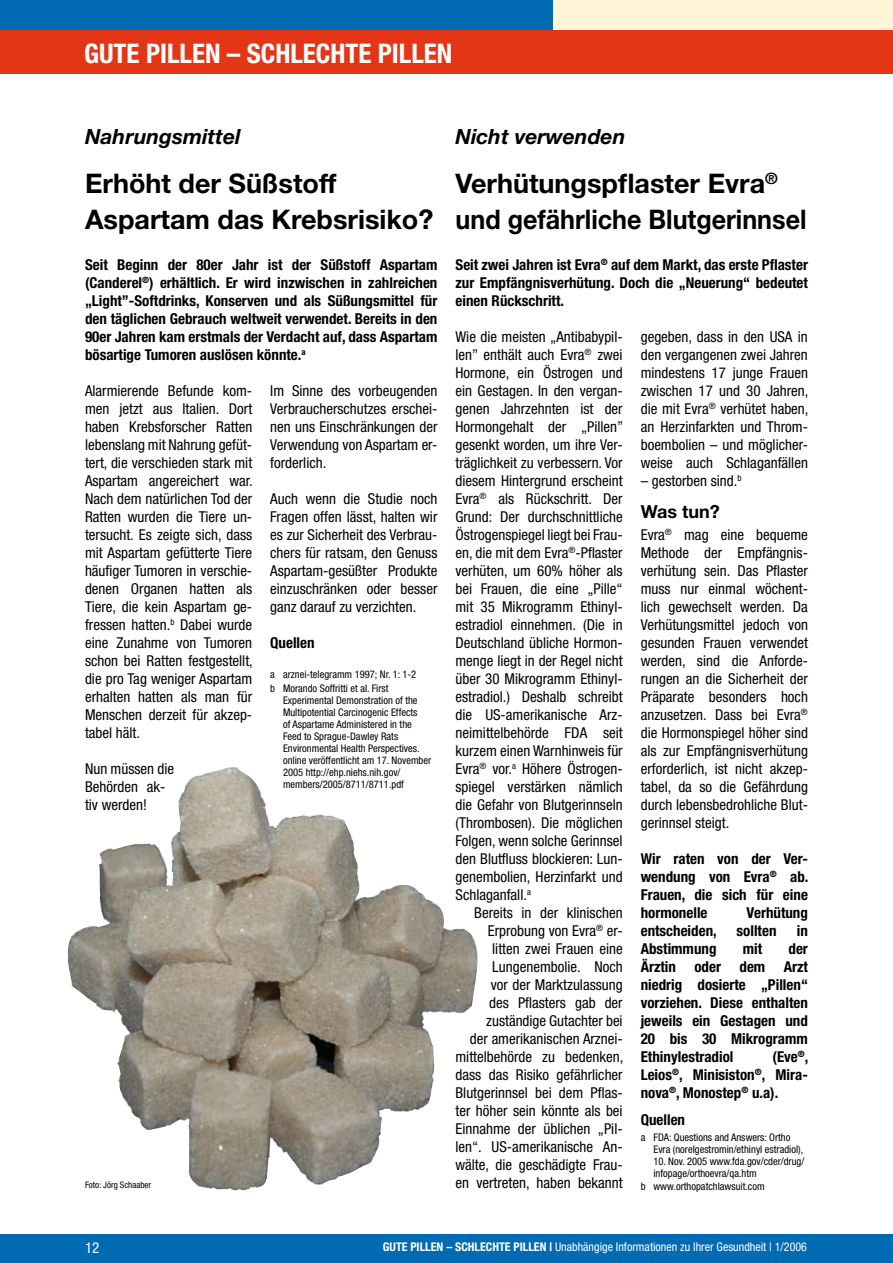
<style>
.page{position:relative;width:893px;height:1263px;background:#fff}
.page>*{position:absolute;margin:0;border:0;box-sizing:border-box;transform-origin:0 0}
.t1{font:700 27px/36px "Helvetica Neue LT";color:#000}
.t2{font:700 condensed 27px "Helvetica Neue LT";color:#fff}
.t3{font:italic 700 21px "Helvetica Neue LT";color:#000}
.t4{font:700 18px "Helvetica Neue LT";color:#000}
.t5{font:condensed 15px/18px "Helvetica Neue LT";color:#000;text-align:justify}
.t6{font:700 condensed 15px/18px "Helvetica Neue LT";color:#000;text-align:justify}
.t7{font:condensed 15px "Helvetica Neue LT";color:#fff}
.t8{font:condensed 12px "Helvetica Neue LT";color:#fff}
.t9{font:condensed 10.5px/12px "Helvetica Neue LT";color:#000}
.t10{font:condensed 9px "Helvetica Neue LT";color:#000}
.s1{font-weight:700}
</style>
<div class="page">
<div style="left:0;top:0;width:893px;height:71px;background:#fff5d8"></div>
<div style="left:0;top:30px;width:893px;height:43px;background:#e53517"></div>
<div style="left:0;top:0;width:553px;height:30px;background:#006ab2"></div>
<div style="left:0;top:1234px;width:893px;height:29px;background:#006ab2"></div>
<img style="left:72px;top:767px;width:406px;height:423px">
<h1 class="t2" style="left:84px;top:37px;width:370px">GUTE PILLEN – SCHLECHTE PILLEN</h1>
<h2 class="t3" style="left:85px;top:124px;width:157px">Nahrungsmittel</h2>
<h1 class="t1" style="left:85px;top:165px;width:350px">Erhöht der Süßstoff<br>Aspartam das Krebsrisiko?</h1>
<p class="t6" style="left:85px;top:255px;width:354px">Seit Beginn der 80er Jahr ist der Süßstoff Aspartam (Canderel<sup>®</sup>) erhältlich. Er wird inzwischen in zahlreichen „Light”-Softdrinks, Konserven und als Süßungsmittel für den täglichen Gebrauch weltweit verwendet. Bereits in den 90er Jahren kam erstmals der Verdacht auf, dass Aspartam bösartige Tumoren auslösen könnte.<sup>a</sup></p>
<p class="t5" style="left:85px;top:382px;width:169px">Alarmierende Befunde kom&shy;men jetzt aus Italien. Dort haben Krebsforscher Ratten lebenslang mit Nahrung gefüt&shy;tert, die verschieden stark mit Aspartam angereichert war.<br>Nach dem natürlichen Tod der Ratten wurden die Tiere un&shy;tersucht. Es zeigte sich, dass mit Aspartam gefütterte Tiere häufiger Tumoren in verschie&shy;denen Organen hatten als Tiere, die kein Aspartam ge&shy;fressen hatten.<sup>b</sup> Dabei wurde eine Zunahme von Tumoren schon bei Ratten festgestellt, die pro Tag weniger Aspartam erhalten hatten als man für Menschen derzeit für akzep&shy;tabel hält.</p>
<p class="t5" style="left:85px;top:760px;width:91px;text-align:left">Nun müssen die<br>Behörden ak&shy;tiv werden!</p>
<p class="t5" style="left:270px;top:382px;width:169px">Im Sinne des vorbeugenden Verbraucherschutzes erschei&shy;nen uns Einschränkungen der Verwendung von Aspartam er&shy;forderlich.</p>
<p class="t5" style="left:270px;top:490px;width:169px">Auch wenn die Studie noch Fragen offen lässt, halten wir es zur Sicherheit des Verbrau&shy;chers für ratsam, den Genuss Aspartam-gesüßter Produkte einzuschränken oder besser ganz darauf zu verzichten.</p>
<p class="t6" style="left:270px;top:633px;width:46px">Quellen</p>
<p class="t9" style="left:270px;top:667px;width:147px;line-height:13.5px">a arznei-telegramm 1 997; Nr. 1 : 1 -2 b Morando Soffritti et al. First</p>
<p class="t9" style="left:283px;top:694px;width:150px">Experimental Demonstration of the Multipotential Carcinogenic Effects<br>of Aspartame Administered in the Feed to Sprague-Dawley Rats Environmental Health Perspectives. online veröffentlicht am 1 7. November 2005 http://ehp.niehs.nih.gov/ members/2005/8711 /8711 .pdf</p>
<p class="t10" style="left:85px;top:1180px;width:68px">Foto: Jörg Schaaber</p>
<h2 class="t3" style="left:456px;top:124px;width:171px">Nicht verwenden</h2>
<h1 class="t1" style="left:456px;top:165px;width:352px">Verhütungspflaster Evra<sup>® </sup>und gefährliche Blutgerinnsel</h1>
<p class="t6" style="left:456px;top:255px;width:354px">Seit zwei Jahren ist Evra<sup>®</sup> auf dem Markt, das erste Pflaster zur Empfängnisverhütung. Doch die „Neuerung“ bedeutet einen Rückschritt.</p>
<p class="t5" style="left:641px;top:328px;width:169px">gegeben, dass in den USA in den vergangenen zwei Jahren mindestens 1 7 junge Frauen zwischen 1 7 und 30 Jahren, die mit Evra<sup>®</sup> verhütet haben, an Herzinfarkten und Throm&shy;boembolien – und möglicher&shy;weise auch Schlaganfällen</p>
<p class="t5" style="left:641px;top:472px;width:102px">– gestorben sind.<sup>b</sup></p>
<p class="t4" style="left:641px;top:500px;width:81px">Was tun?</p>
<p class="t5" style="left:641px;top:526px;width:169px">Evra<sup>®</sup> mag eine bequeme Methode der Empfängnis&shy;verhütung sein. Das Pflaster muss nur einmal wöchent&shy;lich gewechselt werden. Da Verhütungsmittel jedoch von gesunden Frauen verwendet werden, sind die Anforde&shy;rungen an die Sicherheit der Präparate besonders hoch anzusetzen. Dass bei Evra<sup>® </sup>die Hormonspiegel höher sind als zur Empfängnisverhütung erforderlich, ist nicht akzep&shy;tabel, da so die Gefährdung durch lebensbedrohliche Blut&shy;gerinnsel steigt.</p>
<p class="t6" style="left:641px;top:849px;width:169px;text-align:left">Wir raten von der Ver&shy;wendung von Evra<sup>®</sup> ab.<br>Frauen, die sich für eine hor-monelle</p>
<p class="t5" style="left:455px;top:328px;width:169px">Wie die meisten „Antibabypil&shy;len” enthält auch Evra<sup>®</sup> zwei Hormone, ein Östrogen und ein Gestagen. In den vergan&shy;genen Jahrzehnten ist der Hormongehalt der „Pillen” gesenkt worden, um ihre Ver&shy;träglichkeit zu verbessern. Vor diesem Hintergrund erscheint Evra<sup>®</sup> als Rückschritt. Der Grund: Der durchschnittliche Östrogenspiegel liegt bei Frau&shy;en, die mit dem Evra<sup>®</sup>-Pflaster verhüten, um 60% höher als bei Frauen, die eine „Pille“ mit 35 Mikrogramm Ethinyl&shy;estradiol einnehmen. (Die in Deutschland übliche Hormon&shy;menge liegt in der Regel nicht über 30 Mikrogramm Ethinyl&shy;estradiol.) Deshalb schreibt die US-amerikanische Arz&shy;neimittelbehörde FDA seit kurzem einen Warnhinweis für Evra<sup>®</sup> vor.<sup>a</sup> Höhere Östrogen&shy;spiegel verstärken nämlich die Gefahr von Blutgerinnseln (Thrombosen). Die möglichen Folgen, wenn solche Gerinnsel den Blutfluss blockieren: Lun&shy;genembolien, Herzinfarkt und Schlaganfall.<sup>a</sup></p>
<p class="t5" style="left:455px;top:904px;width:169px;text-align:right">Bereits in der klinischen<br>Erprobung von Evra<sup>®</sup> er-<br>litten zwei Frauen eine<br>Lungenembolie. Noch<br>vor der Marktzulassung<br>des Pflasters gab der zuständige Gutachter bei<br>der amerikanischen Arznei&shy;mittelbehörde zu bedenken, dass das Risiko gefährlicher<br>Blutgerinnsel bei dem Pflas&shy;ter höher sein könnte als bei<br>Einnahme der üblichen „Pil&shy;len“. US-amerikanische An&shy;wälte, die geschädigte Frau&shy;en vertreten, haben bekannt</p>
<p class="t6" style="left:747px;top:903px;width:63px">Verhütung</p>
<p class="t6" style="left:641px;top:921px;width:78px">ent---scheiden,</p>
<p class="t6" style="left:737px;top:921px;width:41px">sollten</p>
<p class="t6" style="left:797px;top:921px;width:13px">in</p>
<p class="t6" style="left:641px;top:939px;width:77px">Ab-stimmung</p>
<p class="t6" style="left:743px;top:939px;width:21px">mit</p>
<p class="t6" style="left:641px;top:939px;width:169px;text-indent:148px">der Ärztin oder dem Arzt niedrig dosierte „Pillen“ vorziehen. Diese enthalten jeweils ein Gestagen und 20 bis 30 Mikrogramm Ethinylestradiol</p>
<p class="t6" style="left:641px;top:1047px;width:169px;text-align:left;text-indent:132px">(Eve<sup>®</sup>,<br>Leios<sup>®</sup>, Minisiston<sup>®</sup>, Mira&shy;nova<sup>®</sup>, Monostep<sup>®</sup> u.a).</p>
<p class="t6" style="left:641px;top:1110px;width:46px">Quellen</p>
<p class="t9" style="left:653px;top:1131px;width:152px;text-indent:-13px">a FDA: Questions and Answers: Ortho Evra (norelgestromin/ethinyl estradiol), 1 0. Nov. 2005 www.fda.gov/cder/drug/ infopage/orthoevra/qa.htm</p>
<p class="t9" style="left:641px;top:1180px;width:125px">b www.orthopatchlawsuit.com</p>
<p class="t7" style="left:85px;top:1239px;width:16px">12</p>
<p class="t8" style="left:383px;top:1240px;width:426px"><span class="s1">GUTE PILLEN – SCHLECHTE PILLEN |</span> Unabhängige Informationen zu Ihrer Gesundheit | 1 /2006</p>
</div>
